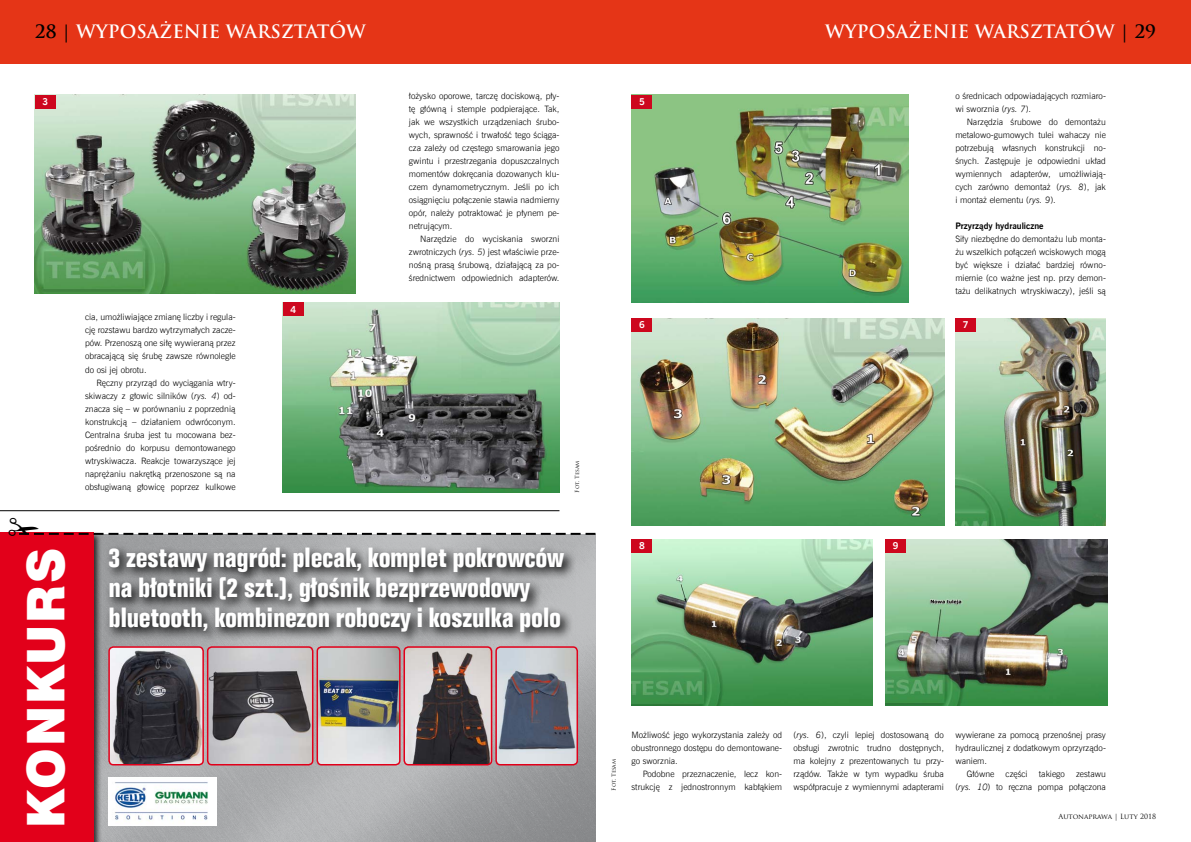
<style>
.page{position:relative;width:1191px;height:842px;background:#fff}
.page>*{position:absolute;margin:0;border:0;box-sizing:border-box;transform-origin:0 0}
.t1{font:52px "Swis 721 Blk EU";letter-spacing:.04em;color:#fff;scale:.95 1}
.t2{font:27px/30px "Folio Bd Cn EU";letter-spacing:-.015em;color:#fff;scale:1.05 1}
.t3{font:700 18px "Trajan Pro";color:#fff}
.t4{font:700 9.5px "News Goth EU";color:#fff}
.t5{font:8.8px/13px "News Goth Lt EU";color:#000;text-align:justify}
.t6{font:700 8.8px "News Goth EU";color:#000}
.t7{font:7px "Trajan Pro";color:#000}
.t8{font:5.5px "Trajan Pro";color:#000}
.s1{color:#000}
.s2{font-style:italic}
</style>
<div class="page">
<div style="left:595px;top:0;width:596px;height:64px;background:#e53517"></div>
<div style="left:0;top:0;width:595px;height:64px;background:#e53517"></div>
<img style="left:102px;top:535px;width:493px;height:307px">
<hr style="left:0;top:510px;width:559px;height:1px;background:#000">
<div style="left:0;top:531px;width:102px;height:311px;background:#000;opacity:.75"></div>
<div style="left:0;top:533px;width:93px;height:309px;background:#e2001a"></div>
<svg style="left:103px;top:542px;width:473px;height:102px;background:#808182"></svg>
<img style="left:109px;top:649px;width:94px;height:116px">
<div style="left:108px;top:646px;width:96px;height:119px;border:2px solid #e2001a;border-radius:4px"></div>
<img style="left:317px;top:649px;width:82px;height:116px">
<div style="left:316px;top:646px;width:84px;height:119px;border:2px solid #e2001a;border-radius:4px"></div>
<img style="left:208px;top:647px;width:105px;height:118px">
<div style="left:207px;top:646px;width:106px;height:119px;border:2px solid #e2001a;border-radius:4px"></div>
<img style="left:406px;top:649px;width:83px;height:113px">
<div style="left:403px;top:646px;width:89px;height:119px;border:2px solid #e2001a;border-radius:4px"></div>
<img style="left:496px;top:649px;width:81px;height:116px">
<div style="left:495px;top:646px;width:83px;height:119px;border:2px solid #e2001a;border-radius:4px"></div>
<img style="left:108px;top:778px;width:109px;height:47px">
<img style="left:35px;top:95px;width:320px;height:198px">
<img style="left:283px;top:303px;width:276px;height:190px">
<div style="left:35px;top:95px;width:21px;height:14px;background:#cd071e"></div>
<div style="left:283px;top:303px;width:21px;height:13px;background:#cd071e"></div>
<img style="left:631px;top:95px;width:277px;height:208px">
<img style="left:631px;top:318px;width:313px;height:208px">
<img style="left:955px;top:318px;width:151px;height:208px">
<div style="left:631px;top:95px;width:21px;height:14px;background:#cd071e"></div>
<div style="left:631px;top:318px;width:21px;height:14px;background:#cd071e"></div>
<div style="left:955px;top:318px;width:21px;height:14px;background:#cd071e"></div>
<img style="left:631px;top:539px;width:241px;height:167px">
<img style="left:885px;top:539px;width:223px;height:167px">
<div style="left:631px;top:539px;width:21px;height:14px;background:#cd071e"></div>
<div style="left:885px;top:539px;width:21px;height:14px;background:#cd071e"></div>
<svg style="left:9px;top:531px;width:586px;height:4px"></svg>
<h3 class="t3" style="left:35px;top:20px;width:332px"><span class="s1">28 |</span> WYPOSAŻENIE WARSZTATÓW</h3>
<h3 class="t3" style="left:825px;top:20px;width:332px">WYPOSAŻENIE WARSZTATÓW <span class="s1">| 29</span></h3>
<p class="t4" style="left:42px;top:96px;width:7px">3</p>
<p class="t5" style="left:85px;top:311px;width:152px">cia, umożliwiające zmianę liczby i regula&shy;cję rozstawu bardzo wytrzymałych zacze&shy;pów. Przenoszą one siłę wywieraną przez obracającą się śrubę zawsze równolegle do osi jej obrotu.</p>
<p class="t5" style="left:85px;top:376px;width:152px;text-indent:11px">Ręczny przyrząd do wyciągania wtry&shy;skiwaczy z głowic silników (<span class="s2">rys. 4</span>) od&shy;znacza się – w porównaniu z poprzednią konstrukcją – działaniem odwróconym.<br>Centralna śruba jest tu mocowana bez&shy;pośrednio do korpusu demontowanego wtryskiwacza. Reakcje towarzyszące jej naprężaniu nakrętką przenoszone są na obsługiwaną głowicę poprzez kulkowe</p>
<p class="t4" style="left:290px;top:304px;width:7px">4</p>
<p class="t5" style="left:409px;top:89px;width:152px">łożysko oporowe, tarczę dociskową, pły&shy;tę główną i stemple podpierające. Tak, jak we wszystkich urządzeniach śrubo&shy;wych, sprawność i trwałość tego ściąga&shy;cza zależy od częstego smarowania jego gwintu i przestrzegania dopuszczalnych momentów dokręcania dozowanych klu&shy;czem dynamometrycznym. Jeśli po ich osiągnięciu połączenie stawia nadmierny opór, należy potraktować je płynem pe&shy;netrującym.</p>
<p class="t5" style="left:409px;top:233px;width:152px;text-indent:11px">Narzędzie do wyciskania sworzni zwrotniczych (<span class="s2">rys. 5</span>) jest właściwie prze&shy;nośną prasą śrubową, działającą za po&shy;średnictwem odpowiednich adapterów.</p>
<p class="t8" style="left:573px;top:493px;width:33px;rotate:-90deg">Fot. Tesam</p>
<h1 class="t1" style="left:13px;top:828px;width:296px;rotate:-90deg">KONKURS</h1>
<h2 class="t2" style="left:108px;top:543px;width:436px">3 zestawy nagród: plecak, komplet pokrowców na błotniki (2 szt.), głośnik bezprzewodowy bluetooth, kombinezon roboczy i koszulka polo</h2>
<p class="t4" style="left:639px;top:96px;width:7px">5</p>
<p class="t5" style="left:955px;top:89px;width:152px">o średnicach odpowiadających rozmiaro&shy;wi sworznia (<span class="s2">rys. 7</span>).</p>
<p class="t5" style="left:955px;top:115px;width:152px;text-indent:11px">Narzędzia śrubowe do demontażu metalowo-gumowych tulei wahaczy nie potrzebują własnych konstrukcji no&shy;śnych. Zastępuje je odpowiedni układ wymiennych adapterów, umożliwiają&shy;cych zarówno demontaż (<span class="s2">rys. 8</span>), jak i montaż elementu (<span class="s2">rys. 9</span>).</p>
<p class="t6" style="left:955px;top:220px;width:90px">Przyrządy hydrauliczne</p>
<p class="t5" style="left:955px;top:233px;width:152px">Siły niezbędne do demontażu lub monta&shy;żu wszelkich połączeń wciskowych mogą być większe i działać bardziej równo&shy;miernie (co ważne jest np. przy demon&shy;tażu delikatnych wtryskiwaczy), jeśli są</p>
<p class="t4" style="left:639px;top:319px;width:7px">6</p>
<p class="t4" style="left:963px;top:319px;width:7px">7</p>
<p class="t4" style="left:639px;top:540px;width:7px">8</p>
<p class="t4" style="left:892px;top:540px;width:7px">9</p>
<p class="t8" style="left:610px;top:791px;width:33px;rotate:-90deg">Fot. Tesam</p>
<p class="t5" style="left:631px;top:728px;width:152px">Możliwość jego wykorzystania zależy od obustronnego dostępu do demontowane&shy;go sworznia.</p>
<p class="t5" style="left:631px;top:767px;width:152px;text-align:right">Podobne przeznaczenie, lecz kon&shy;strukcję z jednostronnym kabłąkiem</p>
<p class="t5" style="left:793px;top:728px;width:152px">(<span class="s2">rys. 6</span>), czyli lepiej dostosowaną do obsługi zwrotnic trudno dostępnych, ma kolejny z prezentowanych tu przy&shy;rządów. Także w tym wypadku śruba współpracuje z wymiennymi adapterami</p>
<p class="t5" style="left:955px;top:728px;width:152px">wywierane za pomocą przenośnej prasy</p>
<p class="t5" style="left:955px;top:741px;width:152px">hydraulicznej z dodatkowym oprzyrządo-</p>
<p class="t5" style="left:955px;top:754px;width:33px">waniem.</p>
<p class="t5" style="left:966px;top:767px;width:29px">Główne</p>
<p class="t5" style="left:1005px;top:767px;width:24px">części</p>
<p class="t5" style="left:1039px;top:767px;width:28px">takiego</p>
<p class="t5" style="left:955px;top:767px;width:152px;text-align:right">zestawu<br>(<span class="s2">rys. 10</span>) to ręczna pompa połączona</p>
<p class="t7" style="left:1058px;top:812px;width:99px">Autonaprawa | Luty 2018</p>
</div>
